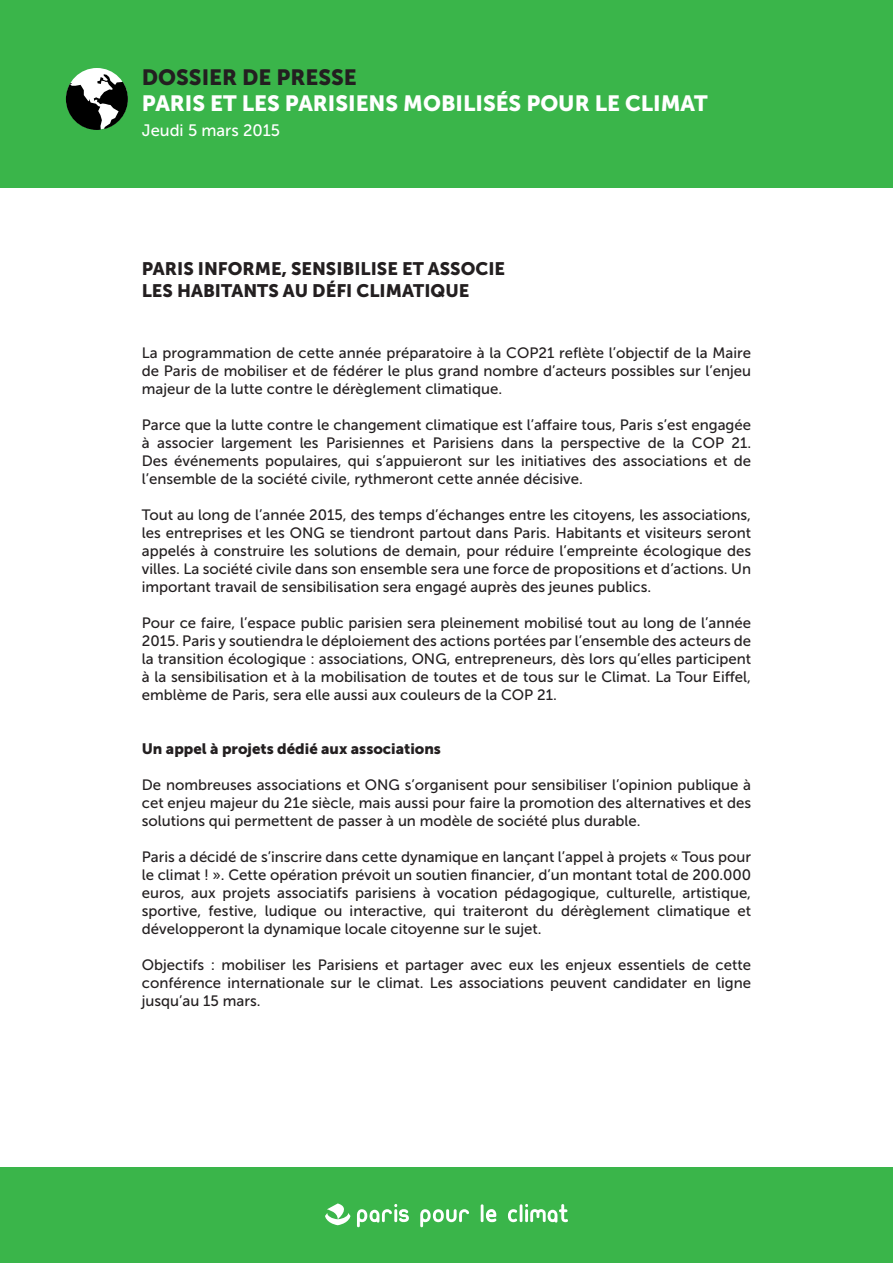
<style>
.page{position:relative;width:893px;height:1263px;background:#fff}
.page>*{position:absolute;margin:0;border:0;box-sizing:border-box;transform-origin:0 0}
.t1{font:21.9px "Museo Sans 900";color:#fff}
.t2{font:21.9px "Museo Sans 900";color:#231f20}
.t3{font:18px "Museo Sans 900";color:#231f20}
.t4{font:16.5px "Museo Sans 500";color:#fff}
.t5{font:15px/18px "Museo Sans 500";color:#231f20;text-align:justify}
.t6{font:15px "Museo Sans 900";color:#231f20}
</style>
<div class="page">
<div style="left:0;top:0;width:893px;height:187px;background:#3ab54a"></div>
<div style="left:0;top:1167px;width:893px;height:96px;background:#3ab54a"></div>
<div style="left:66px;top:68px;width:62px;height:62px;background:#fff;border-radius:50%"></div>
<svg style="left:66px;top:74px;width:62px;height:56px"></svg>
<svg style="left:325px;top:1203px;width:243px;height:24px"></svg>
<h1 class="t2" style="left:142px;top:65px;width:216px">DOSSIER DE PRESSE</h1>
<h1 class="t1" style="left:142px;top:91px;width:567px">PARIS ET LES PARISIENS MOBILISÉS POUR LE CLIMAT</h1>
<p class="t4" style="left:142px;top:121px;width:140px">Jeudi 5 mars 2015</p>
<p class="t3" style="left:142px;top:258px;width:365px">PARIS INFORME, SENSIBILISE ET ASSOCIE</p>
<p class="t3" style="left:142px;top:280px;width:329px">LES HABITANTS AU DÉFI CLIMATIQUE</p>
<p class="t5" style="left:142px;top:344px;width:611px">La programmation de cette année préparatoire à la COP21 reflète l’objectif de la Maire de Paris de mobiliser et de fédérer le plus grand nombre d’acteurs possibles sur l’enjeu majeur de la lutte contre le dérèglement climatique.</p>
<p class="t5" style="left:142px;top:416px;width:611px">Parce que la lutte contre le changement climatique est l’affaire tous, Paris s’est engagée à associer largement les Parisiennes et Parisiens dans la perspective de la COP 21.<br>Des événements populaires, qui s’appuieront sur les initiatives des associations et de l’ensemble de la société civile, rythmeront cette année décisive.</p>
<p class="t5" style="left:142px;top:506px;width:611px">Tout au long de l’année 2015, des temps d’échanges entre les citoyens, les associations, les entreprises et les ONG se tiendront partout dans Paris. Habitants et visiteurs seront appelés à construire les solutions de demain, pour réduire l’empreinte écologique des villes. La société civile dans son ensemble sera une force de propositions et d’actions. Un important travail de sensibilisation sera engagé auprès des jeunes publics.</p>
<p class="t5" style="left:142px;top:614px;width:611px">Pour ce faire, l’espace public parisien sera pleinement mobilisé tout au long de l’année 2015. Paris y soutiendra le déploiement des actions portées par l’ensemble des acteurs de la transition écologique : associations, ONG, entrepreneurs, dès lors qu’elles participent à la sensibilisation et à la mobilisation de toutes et de tous sur le Climat. La Tour Eiffel, emblème de Paris, sera elle aussi aux couleurs de la COP 21.</p>
<p class="t6" style="left:142px;top:740px;width:301px">Un appel à projets dédié aux associations</p>
<p class="t5" style="left:142px;top:776px;width:611px">De nombreuses associations et ONG s’organisent pour sensibiliser l’opinion publique à cet enjeu majeur du 21e siècle, mais aussi pour faire la promotion des alternatives et des solutions qui permettent de passer à un modèle de société plus durable.</p>
<p class="t5" style="left:142px;top:848px;width:611px">Paris a décidé de s’inscrire dans cette dynamique en lançant l’appel à projets « Tous pour le climat ! ». Cette opération prévoit un soutien financier, d’un montant total de 200.000 euros, aux projets associatifs parisiens à vocation pédagogique, culturelle, artistique, sportive, festive, ludique ou interactive, qui traiteront du dérèglement climatique et développeront la dynamique locale citoyenne sur le sujet.</p>
<p class="t5" style="left:142px;top:956px;width:611px">Objectifs : mobiliser les Parisiens et partager avec eux les enjeux essentiels de cette conférence internationale sur le climat. Les associations peuvent candidater en ligne jusqu’au 15 mars.</p>
</div>
